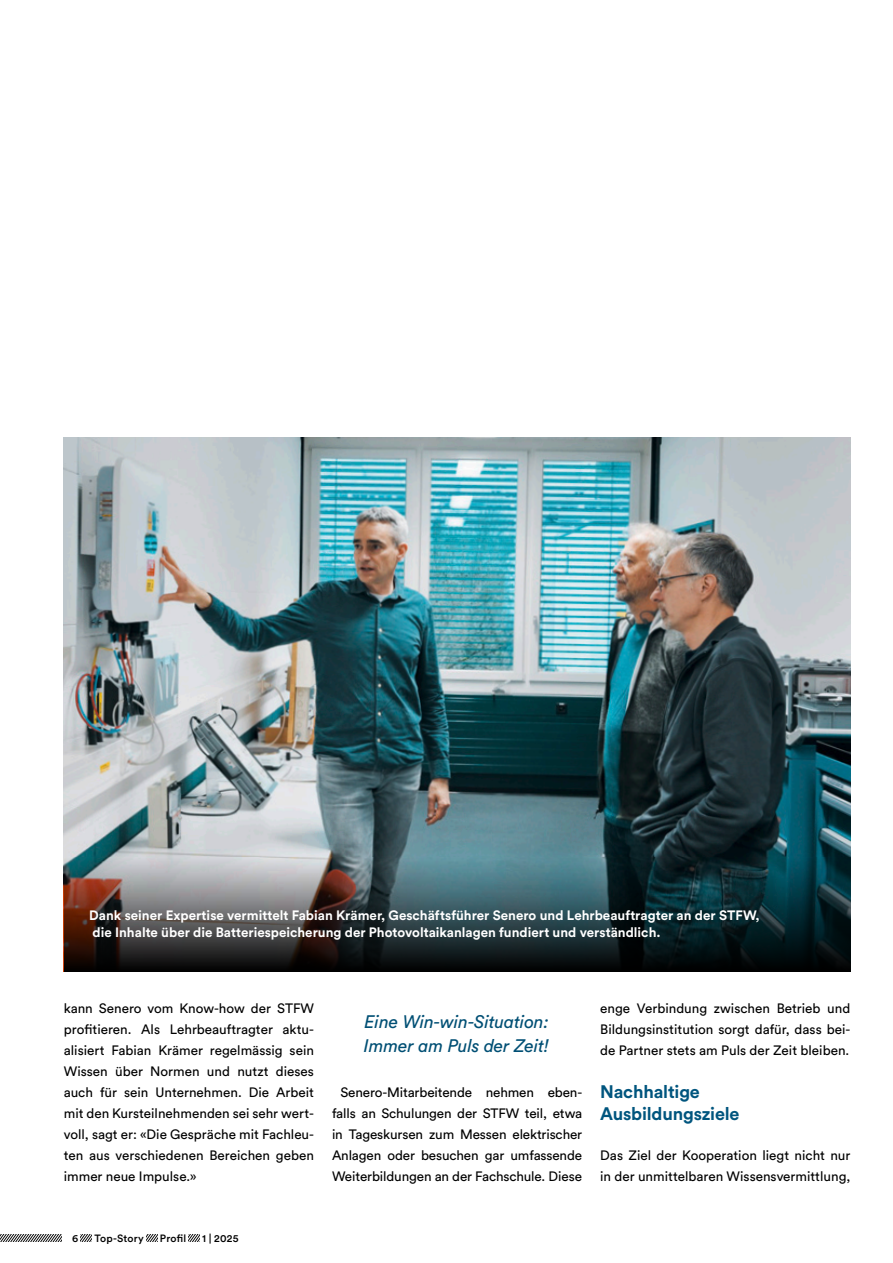
<style>
.page{position:relative;width:893px;height:1263px;background:#fff}
.page>*{position:absolute;margin:0;border:0;box-sizing:border-box;transform-origin:0 0}
.t1{font:italic 18px/24px "Circular Std";letter-spacing:-.01em;color:#004f74}
.t2{font:700 18px/21.6px "Circular Std";letter-spacing:-.01em;color:#00557e}
.t3{font:13.5px/21px "Circular Std";color:#000;text-align:justify}
.t4{font:700 13.5px/17.5px "Circular Std";color:#fff}
.t5{font:500 10.5px "Circular Std";letter-spacing:.015em;color:#000}
</style>
<div class="page">
<svg style="left:0;top:1234px;width:61px;height:8px"></svg>
<svg style="left:81px;top:1234px;width:11px;height:8px"></svg>
<svg style="left:146px;top:1234px;width:11px;height:8px"></svg>
<svg style="left:189px;top:1234px;width:11px;height:8px"></svg>
<img style="left:64px;top:437px;width:786px;height:421px">
<svg style="left:64px;top:858px;width:786px;height:113px;background:#354246"></svg>
<p class="t4" style="left:89px;top:906px;width:672px">Dank seiner Expertise vermittelt Fabian Krämer, Geschäftsführer Senero und Lehrbeauftragter an der STFW, die Inhalte über die Batteriespeicherung der Photovoltaikanlagen fundiert und verständlich.</p>
<p class="t3" style="left:64px;top:998px;width:252px">kann Senero vom Know-how der STFW profitieren. Als Lehrbeauftragter aktu&shy;alisiert Fabian Krämer regelmässig sein Wissen über Normen und nutzt dieses auch für sein Unternehmen. Die Arbeit mit den Kursteilnehmenden sei sehr wert&shy;voll, sagt er: «Die Gespräche mit Fachleu&shy;ten aus verschiedenen Bereichen geben immer neue Impulse.»</p>
<h1 class="t1" style="left:364px;top:1009px;width:187px">Eine Win-win-Situation:<br>Immer am Puls der Zeit!</h1>
<p class="t3" style="left:332px;top:1082px;width:252px;text-indent:9px">Senero-Mitarbeitende nehmen eben&shy;falls an Schulungen der STFW teil, etwa in Tageskursen zum Messen elektrischer Anlagen oder besuchen gar umfassende Weiterbildungen an der Fachschule. Diese</p>
<p class="t3" style="left:600px;top:998px;width:252px">enge Verbindung zwischen Betrieb und Bildungsinstitution sorgt dafür, dass bei&shy;de Partner stets am Puls der Zeit bleiben.</p>
<h1 class="t2" style="left:600px;top:1080px;width:141px">Nachhaltige<br>Ausbildungsziele</h1>
<p class="t3" style="left:600px;top:1145px;width:252px">Das Ziel der Kooperation liegt nicht nur in der unmittelbaren Wissensvermittlung,</p>
<p class="t5" style="left:72px;top:1231px;width:8px">6</p>
<p class="t5" style="left:94px;top:1231px;width:51px">Top-Story</p>
<p class="t5" style="left:160px;top:1231px;width:28px">Profil</p>
<p class="t5" style="left:202px;top:1231px;width:38px">1 | 2025</p>
</div>
